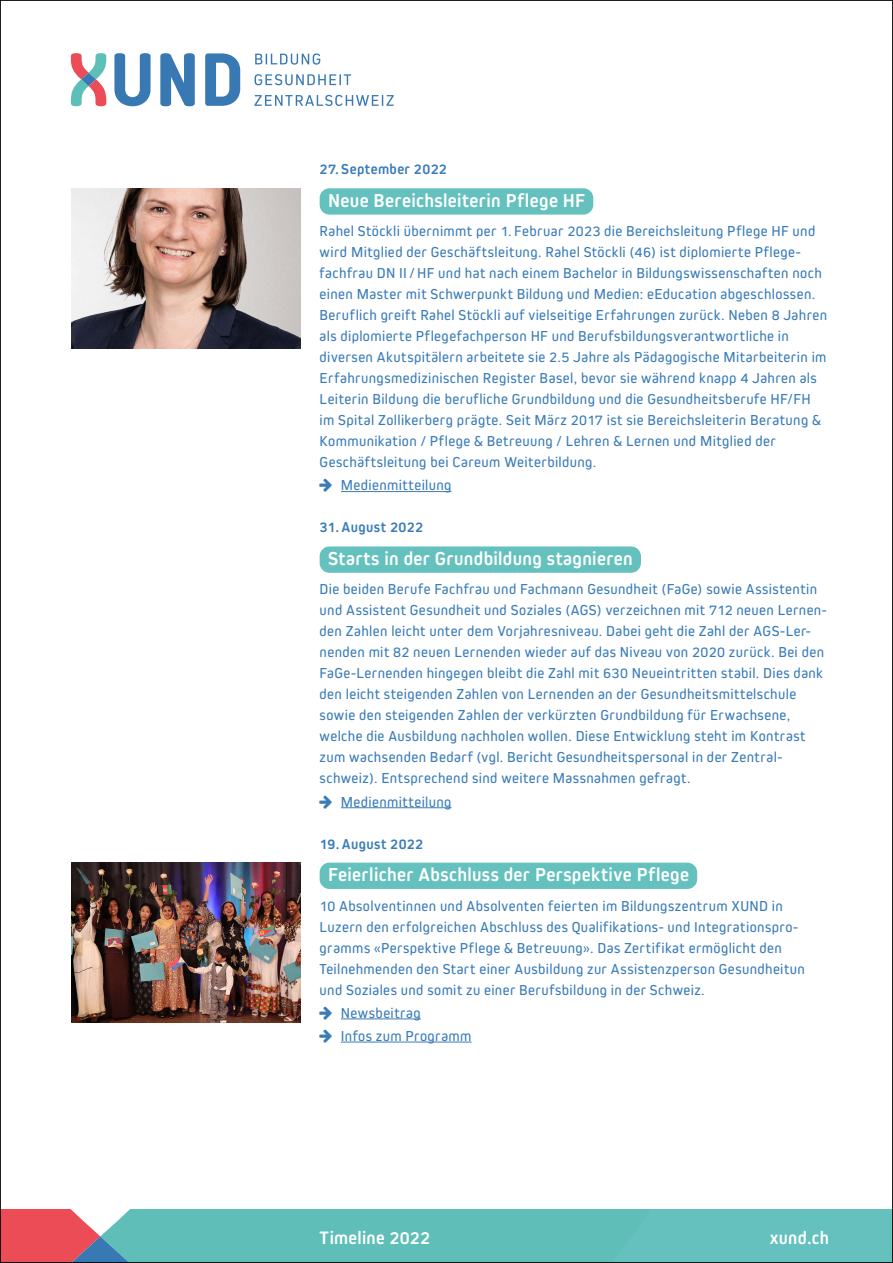
<style>
.page{position:relative;width:893px;height:1263px;background:#fff}
.page>*{position:absolute;margin:0;border:0;box-sizing:border-box;transform-origin:0 0}
.t1{font:700 19.5px "Kiro";letter-spacing:.02em;color:#fff}
.t2{font:700 18.75px "Kiro";letter-spacing:.015em;color:#fff}
.t3{font:15px/21px "Kiro";letter-spacing:.025em;color:#3a7cb8}
.t4{font:700 15px "Kiro";letter-spacing:.025em;color:#3a7cb8}
</style>
<div class="page">
<div style="left:578px;top:1210px;width:315px;height:53px;background:#65c1be"></div>
<svg style="left:2px;top:1210px;width:576px;height:51px;background:#76aeab"></svg>
<svg style="left:114px;top:53px;width:37px;height:53px"></svg>
<svg style="left:205px;top:53px;width:35px;height:53px"></svg>
<svg style="left:160px;top:53px;width:35px;height:53px"></svg>
<svg style="left:71px;top:53px;width:35px;height:53px"></svg>
<svg style="left:255px;top:53px;width:65px;height:12px"></svg>
<svg style="left:255px;top:74px;width:96px;height:11px"></svg>
<svg style="left:255px;top:95px;width:139px;height:11px"></svg>
<div style="left:320px;top:188px;width:273px;height:27px;background:#65c1be;border-radius:10px"></div>
<hr style="left:341px;top:491px;width:110px;height:1px;background:#3a7cb8">
<div style="left:320px;top:546px;width:321px;height:27px;background:#65c1be;border-radius:10px"></div>
<hr style="left:341px;top:807px;width:110px;height:1px;background:#3a7cb8">
<div style="left:320px;top:863px;width:377px;height:26px;background:#65c1be;border-radius:10px"></div>
<hr style="left:341px;top:1018px;width:80px;height:1px;background:#3a7cb8">
<hr style="left:341px;top:1042px;width:131px;height:1px;background:#3a7cb8">
<img style="left:71px;top:188px;width:229px;height:160px">
<img style="left:71px;top:863px;width:229px;height:160px">
<p class="t4" style="left:320px;top:160px;width:129px">27. September 2022</p>
<h1 class="t1" style="left:328px;top:189px;width:259px">Neue Bereichsleiterin Pflege HF</h1>
<p class="t3" style="left:320px;top:220px;width:509px">Rahel Stöckli übernimmt per 1. Februar 2023 die Bereichsleitung Pflege HF und wird Mitglied der Geschäftsleitung. Rahel Stöckli (46) ist diplomierte Pflege&shy;fachfrau DN II/ HF und hat nach einem Bachelor in Bildungswissenschaften noch einen Master mit Schwerpunkt Bildung und Medien: eEducation abgeschlossen.<br>Beruflich greift Rahel Stöckli auf vielseitige Erfahrungen zurück. Neben 8 Jahren als diplomierte Pflegefachperson HF und Berufsbildungsverantwortliche in diversen Akutspitälern arbeitete sie 2.5 Jahre als Pädagogische Mitarbeiterin im Erfahrungsmedizinischen Register Basel, bevor sie während knapp 4 Jahren als Leiterin Bildung die berufliche Grundbildung und die Gesundheitsberufe HF/FH im Spital Zollikerberg prägte. Seit März 2017 ist sie Bereichsleiterin Beratung &amp; Kommunikation / Pflege &amp; Betreuung / Lehren &amp; Lernen und Mitglied der Geschäftsleitung bei Careum Weiterbildung.</p>
<p class="t3" style="left:341px;top:475px;width:112px">Medienmitteilung</p>
<p class="t4" style="left:320px;top:519px;width:105px">31. August 2022</p>
<h1 class="t1" style="left:328px;top:547px;width:306px">Starts in der Grundbildung stagnieren</h1>
<p class="t3" style="left:320px;top:579px;width:509px">Die beiden Berufe Fachfrau und Fachmann Gesundheit (FaGe) sowie Assistentin und Assistent Gesundheit und Soziales (AGS) verzeichnen mit 712 neuen Lernen&shy;den Zahlen leicht unter dem Vorjahresniveau. Dabei geht die Zahl der AGS-Ler&shy;nenden mit 82 neuen Lernenden wieder auf das Niveau von 2020 zurück. Bei den FaGe-Lernenden hingegen bleibt die Zahl mit 630 Neueintritten stabil. Dies dank den leicht steigenden Zahlen von Lernenden an der Gesundheitsmittelschule sowie den steigenden Zahlen der verkürzten Grundbildung für Erwachsene, welche die Ausbildung nachholen wollen. Diese Entwicklung steht im Kontrast zum wachsenden Bedarf (vgl. Bericht Gesundheitspersonal in der Zentral&shy;schweiz). Entsprechend sind weitere Massnahmen gefragt.</p>
<p class="t3" style="left:341px;top:791px;width:112px">Medienmitteilung</p>
<p class="t4" style="left:320px;top:835px;width:105px">19. August 2022</p>
<h1 class="t1" style="left:328px;top:863px;width:362px">Feierlicher Abschluss der Perspektive Pflege</h1>
<p class="t3" style="left:320px;top:895px;width:487px">10 Absolventinnen und Absolventen feierten im Bildungszentrum XUND in Luzern den erfolgreichen Abschluss des Qualifikations- und Integrationspro&shy;gramms «Perspektive Pflege &amp; Betreuung». Das Zertifikat ermöglicht den Teilnehmenden den Start einer Ausbildung zur Assistenzperson Gesundheitun und Soziales und somit zu einer Berufsbildung in der Schweiz.</p>
<p class="t3" style="left:341px;top:1001px;width:132px;line-height:23.1px">Newsbeitrag<br>Infos zum Programm</p>
<p class="t2" style="left:320px;top:1226px;width:112px">Timeline 2022</p>
<p class="t2" style="left:770px;top:1226px;width:61px">xund.ch</p>
</div>
